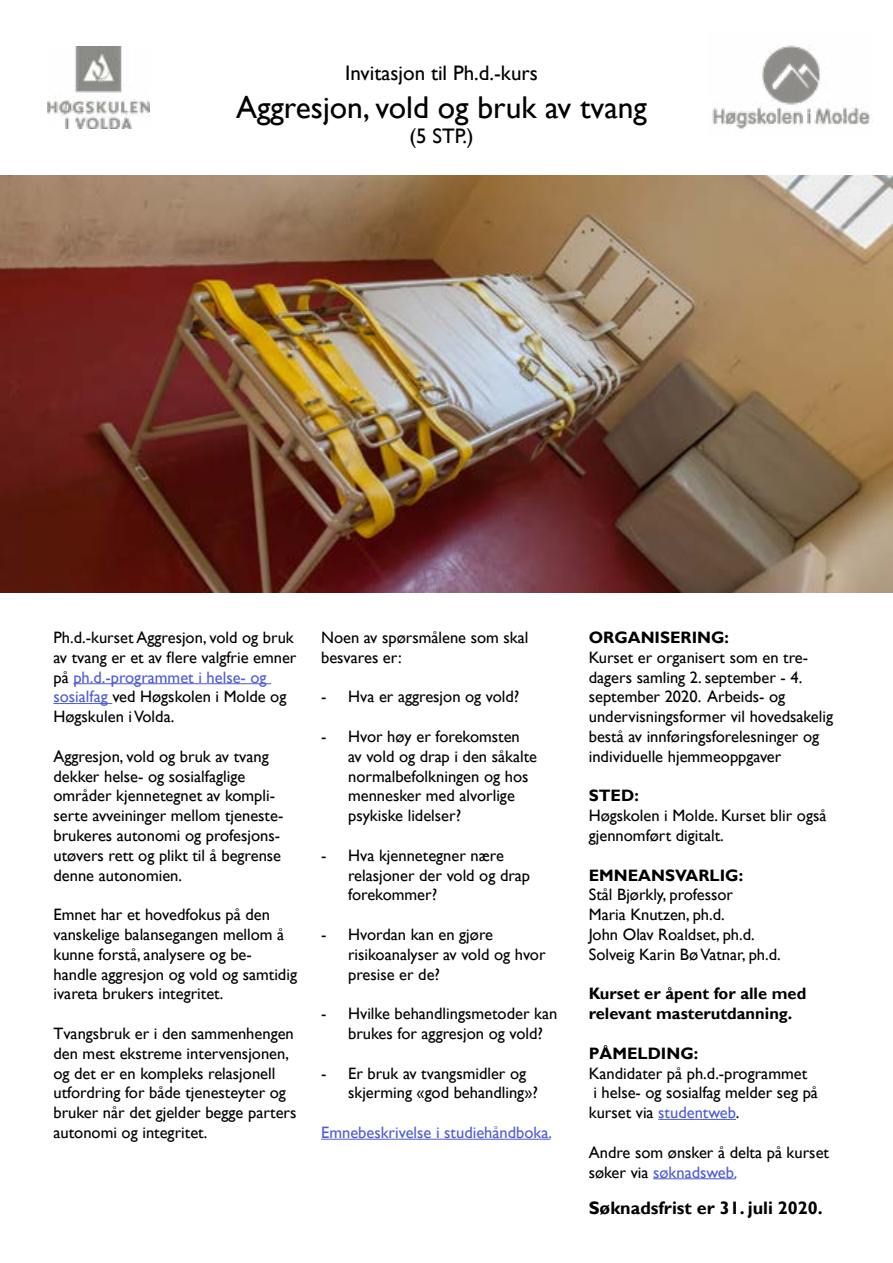
<style>
.page{position:relative;width:893px;height:1263px;background:#fff}
.page>*{position:absolute;margin:0;border:0;box-sizing:border-box;transform-origin:0 0}
.t1{font:31.5px "Gill Sans";color:#000}
.t2{font:21px "Gill Sans";color:#000}
.t3{font:700 18px "Gill Sans";color:#000}
.t4{font:16.5px/19.8px "Gill Sans";color:#000}
.t5{font:700 16.5px/19.8px "Gill Sans";color:#000}
.t6{font:16.5px "Gill Sans";color:#4f5cd6}
.s1{color:#4f5cd6}
</style>
<div class="page">
<img style="left:0;top:175px;width:893px;height:417px">
<hr style="left:73px;top:683px;width:198px;height:1px;background:#4f5cd6">
<hr style="left:53px;top:703px;width:59px;height:1px;background:#4f5cd6">
<hr style="left:321px;top:1139px;width:229px;height:1px;background:#4f5cd6">
<hr style="left:658px;top:1119px;width:78px;height:1px;background:#4f5cd6">
<hr style="left:653px;top:1178px;width:83px;height:1px;background:#4f5cd6">
<img style="left:47px;top:47px;width:102px;height:82px">
<img style="left:712px;top:45px;width:161px;height:84px">
<p class="t2" style="left:345px;top:61px;width:194px">Invitasjon til Ph.d.-kurs</p>
<h1 class="t1" style="left:236px;top:89px;width:412px">Aggresjon, vold og bruk av tvang</h1>
<p class="t2" style="left:409px;top:124px;width:66px">(5 STP.)</p>
<p class="t4" style="left:53px;top:628px;width:245px">Ph.d.-kurset Aggresjon, vold og bruk av tvang er et av flere valgfrie emner på <span class="s1">ph.d.-programmet i helse- og sosialfag</span> ved Høgskolen i Molde og<br>Høgskulen i Volda.</p>
<p class="t4" style="left:53px;top:746px;width:231px">Aggresjon, vold og bruk av tvang dekker helse- og sosialfaglige områder kjennetegnet av kompli&shy;serte avveininger mellom tjeneste&shy;brukeres autonomi og profesjons&shy;utøvers rett og plikt til å begrense denne autonomien.</p>
<p class="t4" style="left:53px;top:905px;width:245px">Emnet har et hovedfokus på den vanskelige balansegangen mellom å kunne forstå, analysere og be&shy;handle aggresjon og vold og samtidig ivareta brukers integritet.</p>
<p class="t4" style="left:53px;top:1024px;width:245px">Tvangsbruk er i den sammenhengen den mest ekstreme intervensjonen, og det er en kompleks relasjonell utfordring for både tjenesteyter og bruker når det gjelder begge parters autonomi og integritet.</p>
<p class="t4" style="left:321px;top:628px;width:209px">Noen av spørsmålene som skal besvares er:</p>
<p class="t4" style="left:321px;top:687px;width:200px">- Hva er aggresjon og vold?</p>
<p class="t4" style="left:348px;top:727px;width:190px;text-indent:-27px">- Hvor høy er forekomsten av vold og drap i den såkalte normalbefolkningen og hos mennesker med alvorlige psykiske lidelser?</p>
<p class="t4" style="left:348px;top:845px;width:183px;text-indent:-27px">- Hva kjennetegner nære relasjoner der vold og drap forekommer?</p>
<p class="t4" style="left:348px;top:925px;width:199px;text-indent:-27px">- Hvordan kan en gjøre risikoanalyser av vold og hvor presise er de?</p>
<p class="t4" style="left:348px;top:1004px;width:211px;text-indent:-27px">- Hvilke behandlingsmetoder kan brukes for aggresjon og vold?</p>
<p class="t4" style="left:348px;top:1063px;width:191px;text-indent:-27px">- Er bruk av tvangsmidler og skjerming «god behandling»?</p>
<p class="t6" style="left:321px;top:1123px;width:233px">Emnebeskrivelse i studiehåndboka.</p>
<p class="t5" style="left:589px;top:628px;width:142px">ORGANISERING:</p>
<p class="t4" style="left:589px;top:647px;width:246px">Kurset er organisert som en tre&shy;dagers samling 2. september - 4. september 2020. Arbeids- og undervisningsformer vil hovedsakelig bestå av innføringsforelesninger og individuelle hjemmeoppgaver</p>
<p class="t5" style="left:589px;top:786px;width:52px">STED:</p>
<p class="t4" style="left:589px;top:806px;width:239px">Høgskolen i Molde. Kurset blir også gjennomført digitalt.</p>
<p class="t5" style="left:589px;top:865px;width:156px">EMNEANSVARLIG:</p>
<p class="t4" style="left:589px;top:885px;width:194px">Stål Bjørkly, professor<br>Maria Knutzen, ph.d.<br>John Olav Roaldset, ph.d.<br>Solveig Karin Bø Vatnar, ph.d.</p>
<p class="t5" style="left:589px;top:984px;width:219px">Kurset er åpent for alle med relevant masterutdanning.</p>
<p class="t5" style="left:589px;top:1044px;width:111px">PÅMELDING:</p>
<p class="t4" style="left:589px;top:1063px;width:231px">Kandidater på ph.d.-programmet<br>i helse- og sosialfag melder seg på kurset via <span class="s1">studentweb</span>.</p>
<p class="t4" style="left:589px;top:1142px;width:242px">Andre som ønsker å delta på kurset søker via <span class="s1">søknadsweb.</span></p>
<p class="t3" style="left:589px;top:1197px;width:235px">Søknadsfrist er 31. juli 2020.</p>
</div>
